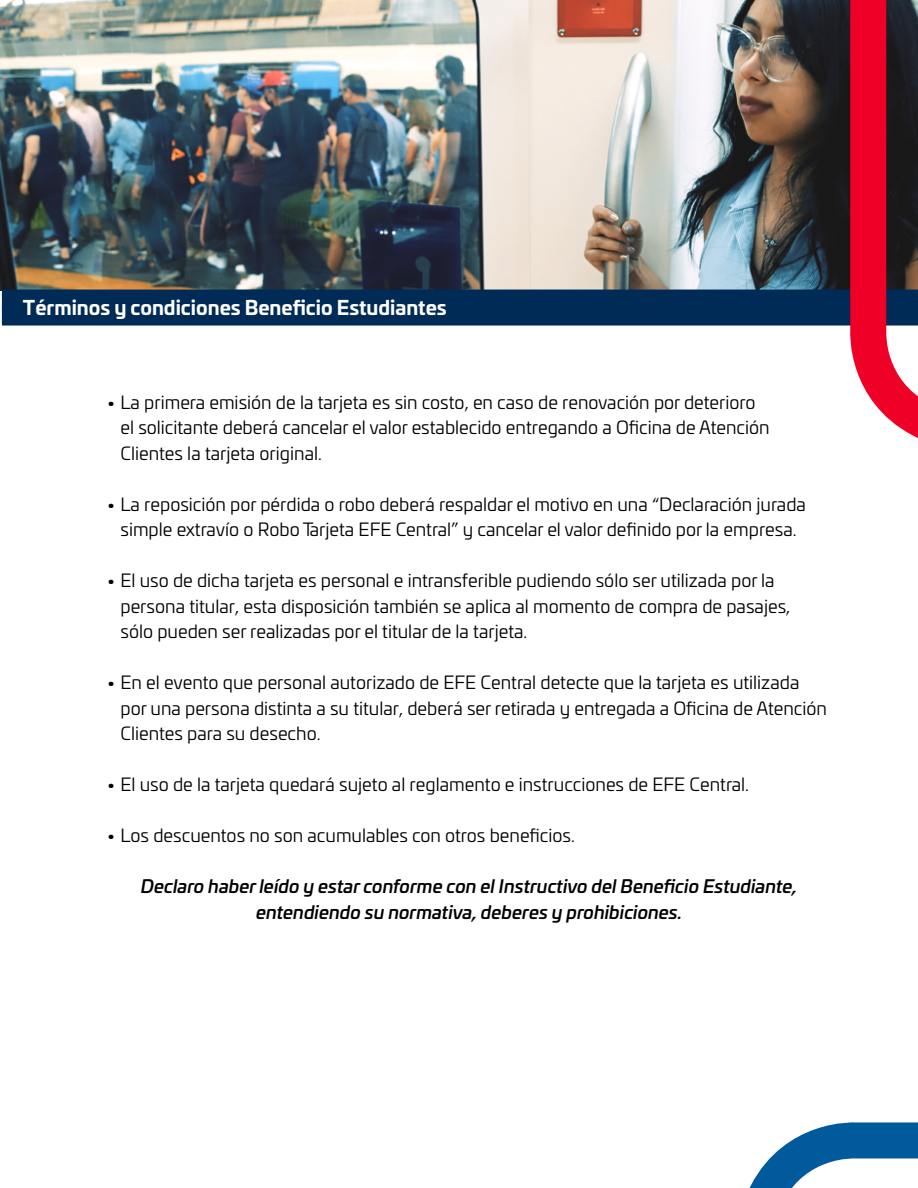
<style>
.page{position:relative;width:918px;height:1188px;background:#fff}
.page>*{position:absolute;margin:0;border:0;box-sizing:border-box;transform-origin:0 0}
.t1{font:700 19.5px "Univia Pro";color:#fff}
.t2{font:18px/25.5px "Univia Pro";color:#000}
.t3{font:italic 500 18px/25.5px "Univia Pro";color:#000;text-align:center}
</style>
<div class="page">
<img style="left:0;top:0;width:832px;height:290px">
<div style="left:2px;top:290px;width:916px;height:36px;background:#002b56"></div>
<svg style="left:832px;top:0;width:86px;height:438px"></svg>
<svg style="left:749px;top:1122px;width:169px;height:66px"></svg>
<p class="t1" style="left:23px;top:292px;width:425px">T«rminos y condiciones Beneficio Estudiantes</p>
<p class="t2" style="left:121px;top:389px;width:651px;text-indent:-14px">• La primera emisi—n de la tarjeta es sin costo, en caso de renovaci—n por deterioro el solicitante deberø cancelar el valor establecido entregando a Oficina de Atenci—n<br>Clientes la tarjeta original.</p>
<p class="t2" style="left:106px;top:491px;width:701px;text-align:center">• La reposici—n por p«rdida o robo deberø respaldar el motivo en una “Declaraci—n jurada simple extravÀo o Robo Tarjeta EFE Central” y cancelar el valor definido por la empresa.</p>
<p class="t2" style="left:121px;top:567px;width:671px;text-indent:-14px">• El uso de dicha tarjeta es personal e intransferible pudiendo s—lo ser utilizada por la persona titular, esta disposici—n tambi«n se aplica al momento de compra de pasajes, s—lo pueden ser realizadas por el titular de la tarjeta.</p>
<p class="t2" style="left:121px;top:669px;width:708px;text-indent:-14px">• En el evento que personal autorizado de EFE Central detecte que la tarjeta es utilizada por una persona distinta a su titular, deberø ser retirada y entregada a Oficina de Atenci—n<br>Clientes para su desecho.</p>
<p class="t2" style="left:106px;top:771px;width:644px">• El uso de la tarjeta quedarø sujeto al reglamento e instrucciones de EFE Central.</p>
<p class="t2" style="left:106px;top:822px;width:470px">• Los descuentos no son acumulables con otros beneficios.</p>
<p class="t3" style="left:141px;top:873px;width:658px">Declaro haber leÀdo y estar conforme con el Instructivo del Beneficio Estudiante, entendiendo su normativa, deberes y prohibiciones.</p>
</div>
